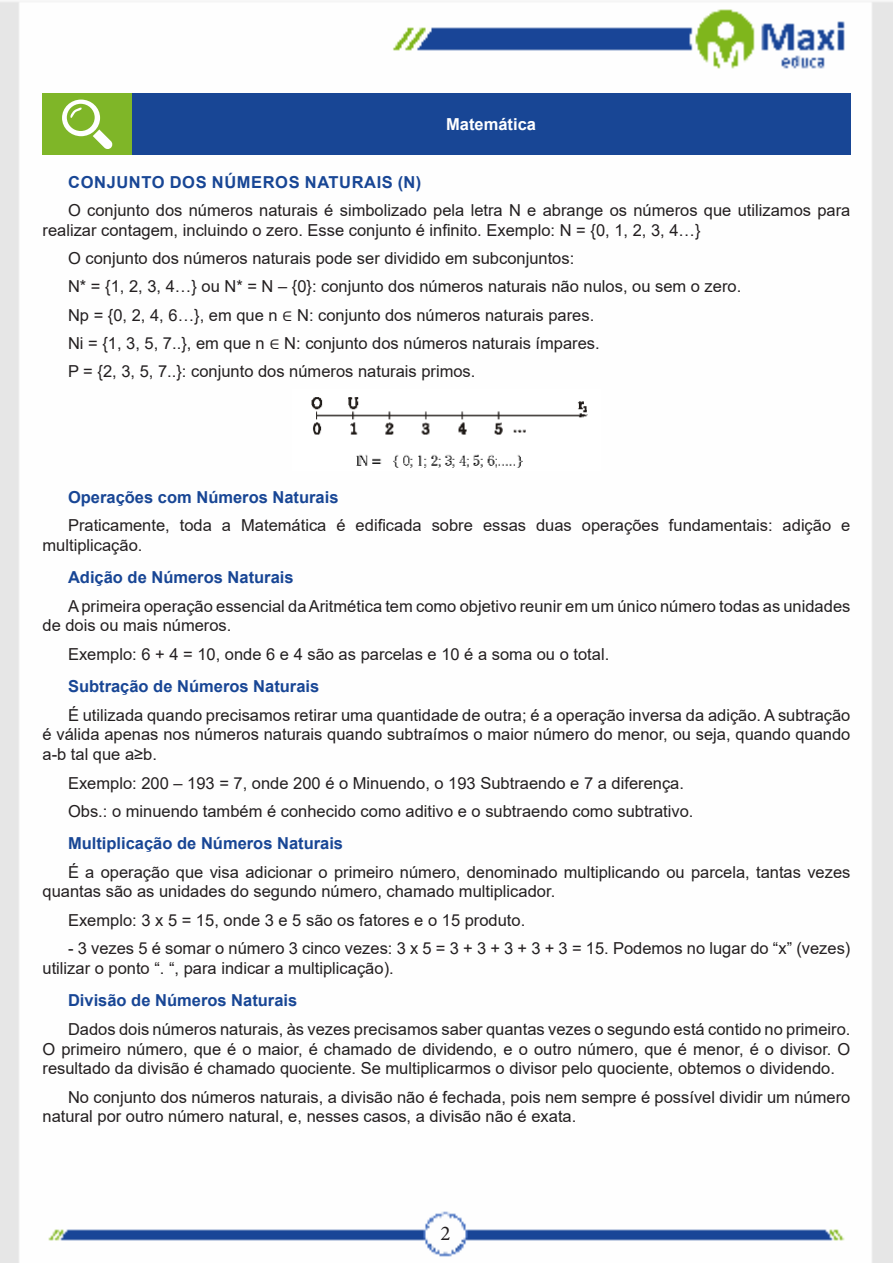
<style>
.page{position:relative;width:893px;height:1263px;background:#fff}
.page>*{position:absolute;margin:0;border:0;box-sizing:border-box;transform-origin:0 0}
.t1{font:21px "Minion Pro";color:#231f20}
.t2{font:16.5px/19.8px "Arial";color:#231f20}
.t3{font:700 16.5px "Arial";color:#184695}
.t4{font:700 16.5px "Arial";letter-spacing:.035em;color:#184695}
.Titulo_de_Caixa{font:700 16.5px "Arial";color:#fff}
.s1{font-family:"Cambria Math"}
</style>
<div class="page">
<img style="left:0;top:1px;width:893px;height:1262px">
<div style="left:43px;top:94px;width:89px;height:61px;background:#7fb628"></div>
<div style="left:132px;top:94px;width:718px;height:61px;background:#184695"></div>
<svg style="left:62px;top:100px;width:51px;height:49px"></svg>
<img style="left:292px;top:389px;width:309px;height:81px">
<p class="Titulo_de_Caixa" style="left:446px;top:113px;width:91px">Matemática</p>
<p class="t4" style="left:68px;top:170px;width:354px">CONJUNTO DOS NÚMEROS NATURAIS (N)</p>
<p class="t2" style="left:43px;top:200px;width:809px;text-indent:26px">O conjunto dos números naturais é simbolizado pela letra N e abrange os números que utilizamos para realizar contagem, incluindo o zero. Esse conjunto é infinito. Exemplo: N = {0, 1, 2, 3, 4…}</p>
<p class="t2" style="left:68px;top:248px;width:508px">O conjunto dos números naturais pode ser dividido em subconjuntos:</p>
<p class="t2" style="left:68px;top:277px;width:675px">N* = {1, 2, 3, 4…} ou N* = N – {0}: conjunto dos números naturais não nulos, ou sem o zero.</p>
<p class="t2" style="left:68px;top:305px;width:528px">Np = {0, 2, 4, 6…}, em que n <span class="s1">∈</span> N: conjunto dos números naturais pares.</p>
<p class="t2" style="left:68px;top:333px;width:533px">Ni = {1, 3, 5, 7..}, em que n <span class="s1">∈</span> N: conjunto dos números naturais ímpares.</p>
<p class="t2" style="left:68px;top:361px;width:409px">P = {2, 3, 5, 7..}: conjunto dos números naturais primos.</p>
<p class="t3" style="left:68px;top:485px;width:272px">Operações com Números Naturais</p>
<p class="t2" style="left:43px;top:515px;width:809px;text-indent:26px">Praticamente, toda a Matemática é edificada sobre essas duas operações fundamentais: adição e multiplicação.</p>
<p class="t3" style="left:68px;top:566px;width:227px">Adição de Números Naturais</p>
<p class="t2" style="left:43px;top:596px;width:809px;text-indent:26px">A primeira operação essencial da Aritmética tem como objetivo reunir em um único número todas as unidades de dois ou mais números.</p>
<p class="t2" style="left:68px;top:644px;width:543px">Exemplo: 6 + 4 = 10, onde 6 e 4 são as parcelas e 10 é a soma ou o total.</p>
<p class="t3" style="left:68px;top:675px;width:253px">Subtração de Números Naturais</p>
<p class="t2" style="left:43px;top:705px;width:809px;text-align:justify;text-indent:26px">É utilizada quando precisamos retirar uma quantidade de outra; é a operação inversa da adição. A subtração é válida apenas nos números naturais quando subtraímos o maior número do menor, ou seja, quando quando a-b tal que a≥b.</p>
<p class="t2" style="left:68px;top:773px;width:617px">Exemplo: 200 – 193 = 7, onde 200 é o Minuendo, o 193 Subtraendo e 7 a diferença.</p>
<p class="t2" style="left:68px;top:801px;width:627px">Obs.: o minuendo também é conhecido como aditivo e o subtraendo como subtrativo.</p>
<p class="t3" style="left:68px;top:832px;width:277px">Multiplicação de Números Naturais</p>
<p class="t2" style="left:43px;top:862px;width:809px;text-indent:26px">É a operação que visa adicionar o primeiro número, denominado multiplicando ou parcela, tantas vezes quantas são as unidades do segundo número, chamado multiplicador.</p>
<p class="t2" style="left:68px;top:910px;width:459px">Exemplo: 3 x 5 = 15, onde 3 e 5 são os fatores e o 15 produto.</p>
<p class="t2" style="left:43px;top:938px;width:809px;text-indent:26px">- 3 vezes 5 é somar o número 3 cinco vezes: 3 x 5 = 3 + 3 + 3 + 3 + 3 = 15. Podemos no lugar do “x” (vezes) utilizar o ponto “. “, para indicar a multiplicação).</p>
<p class="t3" style="left:68px;top:989px;width:231px">Divisão de Números Naturais</p>
<p class="t2" style="left:43px;top:1019px;width:809px;text-align:justify;text-indent:26px">Dados dois números naturais, às vezes precisamos saber quantas vezes o segundo está contido no primeiro.<br>O primeiro número, que é o maior, é chamado de dividendo, e o outro número, que é menor, é o divisor. O resultado da divisão é chamado quociente. Se multiplicarmos o divisor pelo quociente, obtemos o dividendo.</p>
<p class="t2" style="left:43px;top:1087px;width:809px;text-indent:26px">No conjunto dos números naturais, a divisão não é fechada, pois nem sempre é possível dividir um número natural por outro número natural, e, nesses casos, a divisão não é exata.</p>
<p class="t1" style="left:440px;top:1219px;width:12px">2</p>
</div>
